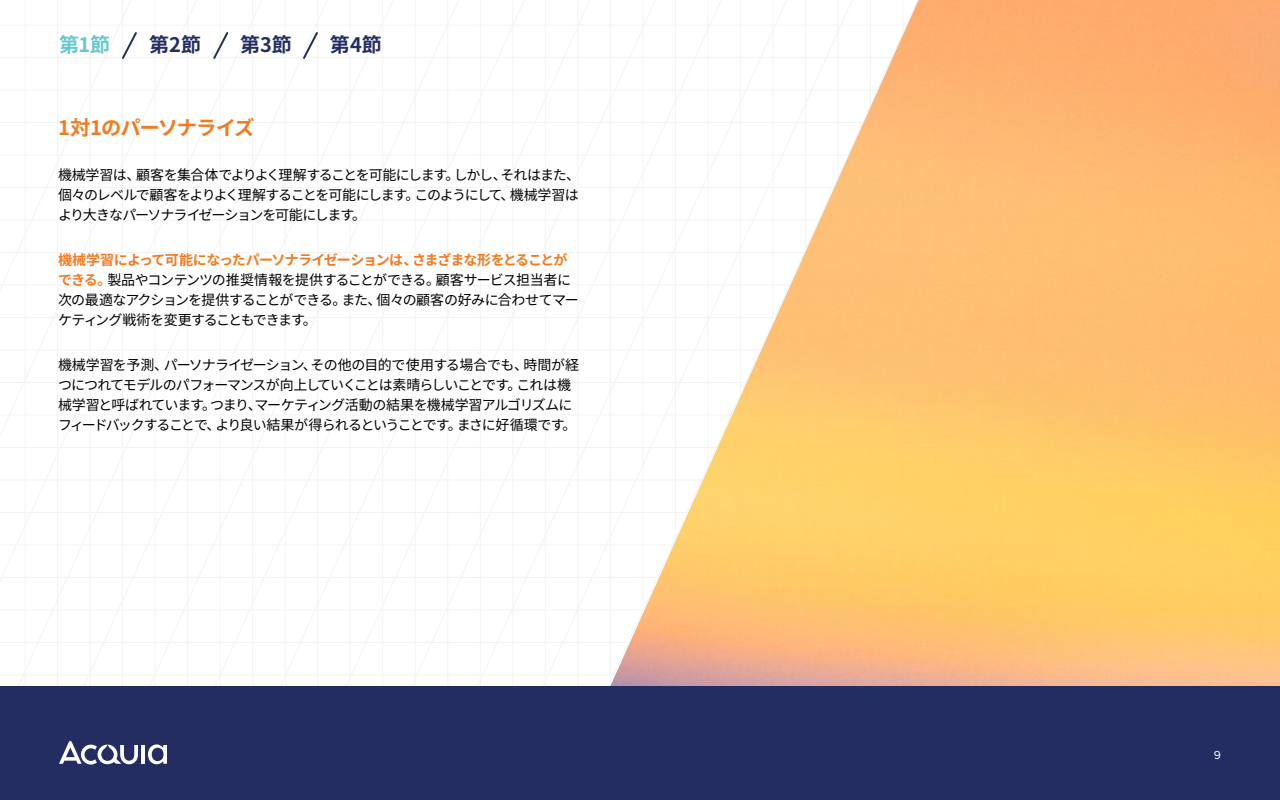
<style>
.page{position:relative;width:1280px;height:800px;background:#fff}
.page>*{position:absolute;margin:0;border:0;box-sizing:border-box;transform-origin:0 0}
.t1{font:700 20px "Noto Sans CJ Kjp";letter-spacing:-.05em;color:#f47a20}
.t2{font:700 20px "Noto Sans CJ Kjp";color:#232d61}
.t3{font:700 20px "Noto Sans CJ Kjp";color:#67c8ca}
.t4{font:14px/20px "Noto Sans CJ Kjp";letter-spacing:-.065em;color:#000}
.t5{font:12px "Proxima Nova";color:#fff}
.s1{font-weight:700;color:#f47a20}
</style>
<div class="page">
<svg style="left:137px;top:6px;width:65px;height:672px"></svg>
<svg style="left:0;top:0;width:137px;height:682px"></svg>
<img style="left:558px;top:0;width:722px;height:686px">
<div style="left:0;top:686px;width:1280px;height:114px;background:#232d61"></div>
<hr style="left:142px;top:745px;width:3px;height:19px;background:#fff">
<svg style="left:59px;top:741px;width:79px;height:24px"></svg>
<svg style="left:148px;top:744px;width:19px;height:20px"></svg>
<svg style="left:120px;top:30px;width:19px;height:31px"></svg>
<svg style="left:212px;top:32px;width:18px;height:27px"></svg>
<svg style="left:301px;top:32px;width:19px;height:27px"></svg>
<h1 class="t3" style="left:59px;top:33px;width:53px">第1節</h1>
<h1 class="t2" style="left:149px;top:33px;width:53px">第2節</h1>
<h1 class="t2" style="left:240px;top:33px;width:53px">第3節</h1>
<h1 class="t2" style="left:330px;top:33px;width:53px">第4節</h1>
<h1 class="t1" style="left:58px;top:116px;width:198px">1対1のパーソナライズ</h1>
<p class="t4" style="left:58px;top:165px;width:524px;text-align:justify">機械学習は、顧客を集合体でよりよく理解することを可能にします。しかし、それはまた、個々のレベルで顧客をよりよく理解することを可能にします。このようにして、機械学習はより大きなパーソナライゼーションを可能にします。</p>
<p class="t4" style="left:58px;top:250px;width:522px"><span class="s1">機械学習によって可能になったパーソナライゼーションは、さまざまな形をとることができる。</span>製品やコンテンツの推奨情報を提供することができる。顧客サービス担当者に次の最適なアクションを提供することができる。また、個々の顧客の好みに合わせてマーケティング戦術を変更することもできます。</p>
<p class="t4" style="left:58px;top:355px;width:523px">機械学習を予測、パーソナライゼーション、その他の目的で使用する場合でも、時間が経つにつれてモデルのパフォーマンスが向上していくことは素晴らしいことです。これは機械学習と呼ばれています。つまり、マーケティング活動の結果を機械学習アルゴリズムにフィードバックすることで、より良い結果が得られるということです。まさに好循環です。</p>
<p class="t5" style="left:1214px;top:749px;width:9px">9</p>
</div>
